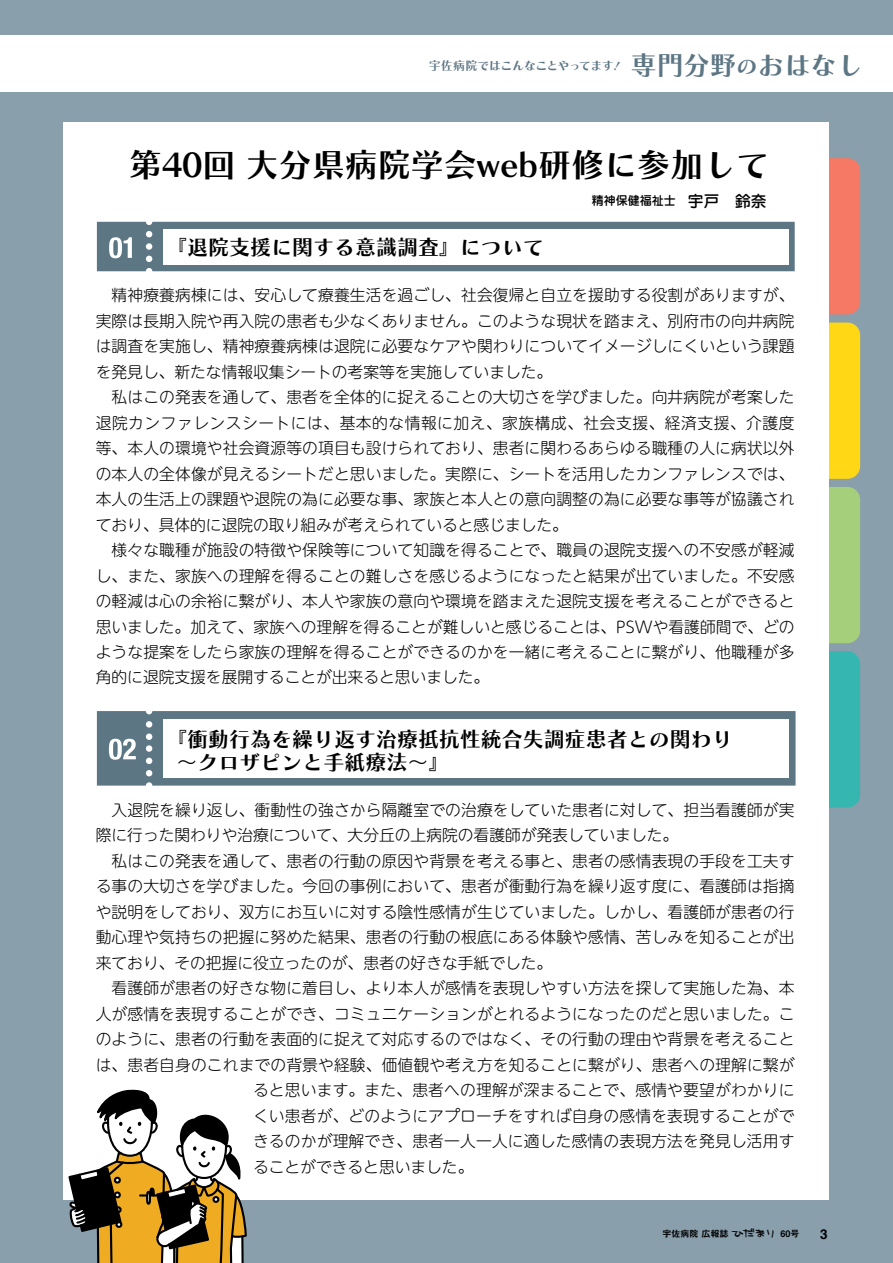
<style>
.page{position:relative;width:893px;height:1263px;background:#899fac}
.page>*{position:absolute;margin:0;border:0;box-sizing:border-box;transform-origin:0 0}
.t1{font:33px "Chiaro Std B";color:#000}
.t2{font:21px/22.5px "Chiaro Std B";color:#000}
.t3{font:300 15.75px/25.5px "UD Shin M Go Pro";letter-spacing:.01em;color:#000}
.t4{font:700 13.5px "Helvetica";color:#000}
.t5{font:12px "Chiaro Std B";letter-spacing:-.035em;color:#5d7684}
.t6{font:500 12px "Jun 34 Pro";color:#000}
.t7{font:9px "Midashi Go Pr 6 N MB31";color:#000}
.s1{font-size:26.4px}
.s2{font-size:21.6px}
.s3{font-size:15.75px}
.s4{font-family:"AK Crayon";font-size:12px}
</style>
<div class="page">
<div style="left:807px;top:158px;width:53px;height:156px;background:#f67965;border-radius:13px"></div>
<div style="left:807px;top:322px;width:53px;height:157px;background:#ffd715;border-radius:13px"></div>
<div style="left:807px;top:487px;width:53px;height:156px;background:#a5cf7b;border-radius:13px"></div>
<div style="left:807px;top:651px;width:53px;height:156px;background:#35b6b1;border-radius:13px"></div>
<div style="left:64px;top:123px;width:765px;height:1077px;background:#fff"></div>
<div style="left:0;top:35px;width:893px;height:57px;background:#fff"></div>
<div style="left:97px;top:222px;width:698px;height:49px;background:#5d7684"></div>
<div style="left:163px;top:229px;width:626px;height:36px;background:#fff"></div>
<svg style="left:97px;top:711px;width:698px;height:75px;fill:#5d7684"></svg>
<svg style="left:109px;top:739px;width:27px;height:21px"></svg>
<div style="left:163px;top:719px;width:626px;height:59px;background:#fff"></div>
<svg style="left:68px;top:1089px;width:179px;height:174px"></svg>
<p class="t5" style="left:429px;top:58px;width:436px">宇佐病院ではこんなことやってます！ <span class="s1">専門分野</span><span class="s2">の</span><span class="s1">おはなし</span></p>
<h1 class="t1" style="left:129px;top:144px;width:642px">第40回 大分県病院学会web研修に参加して</h1>
<h2 class="t2" style="left:166px;top:236px;width:379px">『退院支援に関する意識調査』について</h2>
<p class="t6" style="left:592px;top:191px;width:176px">精神保健福祉士　<span class="s3">宇戸　鈴奈</span></p>
<p class="t3" style="left:96px;top:282px;width:700px">　精神療養病棟には、安心して療養生活を過ごし、社会復帰と自立を援助する役割がありますが、実際は長期入院や再入院の患者も少なくありません。このような現状を踏まえ、別府市の向井病院は調査を実施し、精神療養病棟は退院に必要なケアや関わりについてイメージしにくいという課題を発見し、新たな情報収集シートの考案等を実施していました。<br>　私はこの発表を通して、患者を全体的に捉えることの大切さを学びました。向井病院が考案した退院カンファレンスシートには、基本的な情報に加え、家族構成、社会支援、経済支援、介護度等、本人の環境や社会資源等の項目も設けられており、患者に関わるあらゆる職種の人に病状以外の本人の全体像が見えるシートだと思いました。実際に、シートを活用したカンファレンスでは、本人の生活上の課題や退院の為に必要な事、家族と本人との意向調整の為に必要な事等が協議されており、具体的に退院の取り組みが考えられていると感じました。<br>　様々な職種が施設の特徴や保険等について知識を得ることで、職員の退院支援への不安感が軽減し、また、家族への理解を得ることの難しさを感じるようになったと結果が出ていました。不安感の軽減は心の余裕に繋がり、本人や家族の意向や環境を踏まえた退院支援を考えることができると思いました。加えて、家族への理解を得ることが難しいと感じることは、PSWや看護師間で、どのような提案をしたら家族の理解を得ることができるのかを一緒に考えることに繋がり、他職種が多角的に退院支援を展開することが出来ると思いました。</p>
<h2 class="t2" style="left:177px;top:728px;width:558px;text-indent:-10px">『衝動行為を繰り返す治療抵抗性統合失調症患者との関わり～クロザピンと手紙療法～』</h2>
<p class="t3" style="left:96px;top:796px;width:700px">　入退院を繰り返し、衝動性の強さから隔離室での治療をしていた患者に対して、担当看護師が実</p>
<p class="t3" style="left:96px;top:822px;width:584px">際に行った関わりや治療について、大分丘の上病院の看護師が発表していました。</p>
<p class="t3" style="left:96px;top:847px;width:700px">　私はこの発表を通して、患者の行動の原因や背景を考える事と、患者の感情表現の手段を工夫す</p>
<p class="t3" style="left:96px;top:873px;width:700px">る事の大切さを学びました。今回の事例において、患者が衝動行為を繰り返す度に、看護師は指摘</p>
<p class="t3" style="left:96px;top:898px;width:700px">や説明をしており、双方にお互いに対する陰性感情が生じていました。しかし、看護師が患者の行</p>
<p class="t3" style="left:96px;top:924px;width:700px">動心理や気持ちの把握に努めた結果、患者の行動の根底にある体験や感情、苦しみを知ることが出</p>
<p class="t3" style="left:96px;top:949px;width:474px">来ており、その把握に役立ったのが、患者の好きな手紙でした。　</p>
<p class="t3" style="left:96px;top:975px;width:700px">　看護師が患者の好きな物に着目し、より本人が感情を表現しやすい方法を探して実施した為、本</p>
<p class="t3" style="left:96px;top:1000px;width:700px">人が感情を表現することができ、コミュニケーションがとれるようになったのだと思いました。こ</p>
<p class="t3" style="left:96px;top:1025px;width:700px">のように、患者の行動を表面的に捉えて対応するのではなく、その行動の理由や背景を考えること</p>
<p class="t3" style="left:96px;top:1051px;width:700px">は、患者自身のこれまでの背景や経験、価値観や考え方を知ることに繋がり、患者への理解に繋が</p>
<p class="t3" style="left:253px;top:1076px;width:543px">ると思います。また、患者への理解が深まることで、感情や要望がわかりに</p>
<p class="t3" style="left:253px;top:1102px;width:543px">くい患者が、どのようにアプローチをすれば自身の感情を表現することがで</p>
<p class="t3" style="left:253px;top:1127px;width:543px">きるのかが理解でき、患者一人一人に適した感情の表現方法を発見し活用す</p>
<p class="t3" style="left:253px;top:1153px;width:222px">ることができると思いました。</p>
<p class="t7" style="left:662px;top:1227px;width:139px">宇佐病院 広報誌 <span class="s4">ひだまり</span> 60号</p>
<p class="t4" style="left:820px;top:1224px;width:9px">3</p>
</div>
